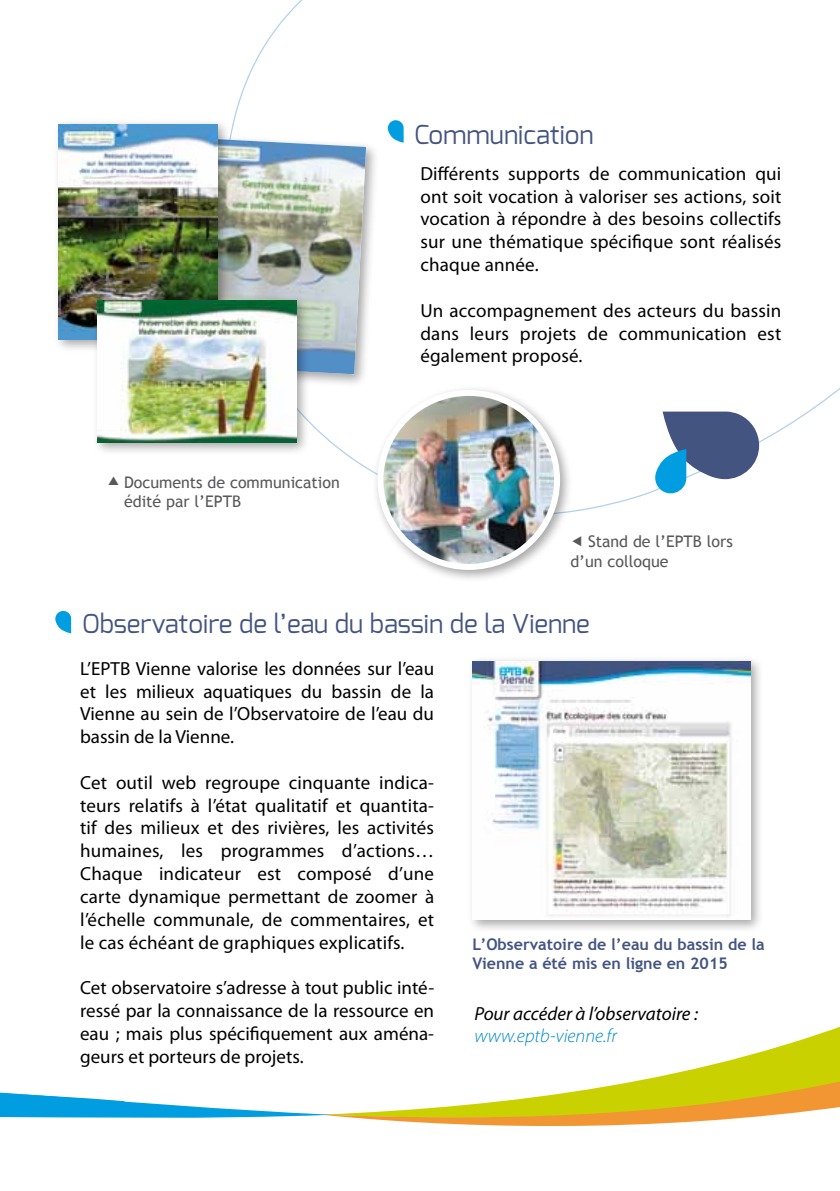
<style>
.page{position:relative;width:840px;height:1191px;background:#fff}
.page>*{position:absolute;margin:0;border:0;box-sizing:border-box;transform-origin:0 0}
.t1{font:26px "Exo";color:#435481}
.t2{font:19px/22.8px "Myriad Pro";letter-spacing:.01em;color:#000;text-align:justify}
.t3{font:italic 19px "Myriad Pro";color:#000}
.t4{font:italic 300 19px "Myriad Pro";color:#0088c9}
.t5{font:16px/19.2px "Trebuchet MS";color:#58585a}
.t6{font:700 16px/19.2px "Trebuchet MS";color:#435481}
</style>
<div class="page">
<svg style="left:690px;top:1027px;width:149px;height:43px"></svg>
<svg style="left:332px;top:1070px;width:507px;height:56px"></svg>
<svg style="left:0;top:1092px;width:332px;height:26px"></svg>
<div style="left:187px;top:133px;width:191px;height:254px;background:#000;opacity:.35"></div>
<img style="left:230px;top:139px;width:136px;height:235px">
<div style="left:53px;top:118px;width:177px;height:235px;background:#000;opacity:.35"></div>
<img style="left:59px;top:124px;width:158px;height:215px">
<div style="left:92px;top:294px;width:218px;height:161px;background:#000;opacity:.35"></div>
<img style="left:98px;top:300px;width:198px;height:142px">
<svg style="left:387px;top:120px;width:16px;height:23px"></svg>
<svg style="left:55px;top:611px;width:16px;height:22px"></svg>
<div style="left:466px;top:655px;width:297px;height:278px;background:#000;opacity:.35"></div>
<img style="left:472px;top:661px;width:278px;height:259px">
<div style="left:371px;top:384px;width:201px;height:199px;background:#000;opacity:.35"></div>
<img style="left:380px;top:393px;width:176px;height:174px">
<div style="left:377px;top:390px;width:182px;height:180px;border:6px solid #fff;border-radius:50%"></div>
<svg style="left:654px;top:411px;width:104px;height:82px"></svg>
<p class="t5" style="left:124px;top:473px;width:217px">Documents de communication édité par l’EPTB</p>
<h1 class="t1" style="left:414px;top:118px;width:180px">Communication</h1>
<p class="t2" style="left:420px;top:162px;width:362px">Différents supports de communication qui ont soit vocation à valoriser ses actions, soit vocation à répondre à des besoins collectifs sur une thématique spécifique sont réalisés chaque année.</p>
<p class="t2" style="left:420px;top:299px;width:362px">Un accompagnement des acteurs du bassin dans leurs projets de communication est également proposé.</p>
<p class="t5" style="left:570px;top:532px;width:164px;text-indent:18px">Stand de l’EPTB lors d’un colloque</p>
<h1 class="t1" style="left:82px;top:607px;width:509px">Observatoire de l’eau du bassin de la Vienne</h1>
<p class="t2" style="left:80px;top:656px;width:355px">L’EPTB Vienne valorise les données sur l’eau et les milieux aquatiques du bassin de la Vienne au sein de l’Observatoire de l’eau du bassin de la Vienne.</p>
<p class="t2" style="left:80px;top:770px;width:355px">Cet outil web regroupe cinquante indica&shy;teurs relatifs à l’état qualitatif et quantita&shy;tif des milieux et des rivières, les activités humaines, les programmes d’actions… Chaque indicateur est composé d’une carte dynamique permettant de zoomer à l’échelle communale, de commentaires, et le cas échéant de graphiques explicatifs.</p>
<p class="t2" style="left:80px;top:976px;width:355px">Cet observatoire s’adresse à tout public inté&shy;ressé par la connaissance de la ressource en eau ; mais plus spécifiquement aux aména&shy;geurs et porteurs de projets.</p>
<p class="t6" style="left:472px;top:934px;width:293px">L’Observatoire de l’eau du bassin de la<br>Vienne a été mis en ligne en 2015</p>
<p class="t3" style="left:474px;top:1001px;width:225px">Pour accéder à l’observatoire :</p>
<p class="t4" style="left:474px;top:1024px;width:144px">www.eptb-vienne.fr</p>
</div>
